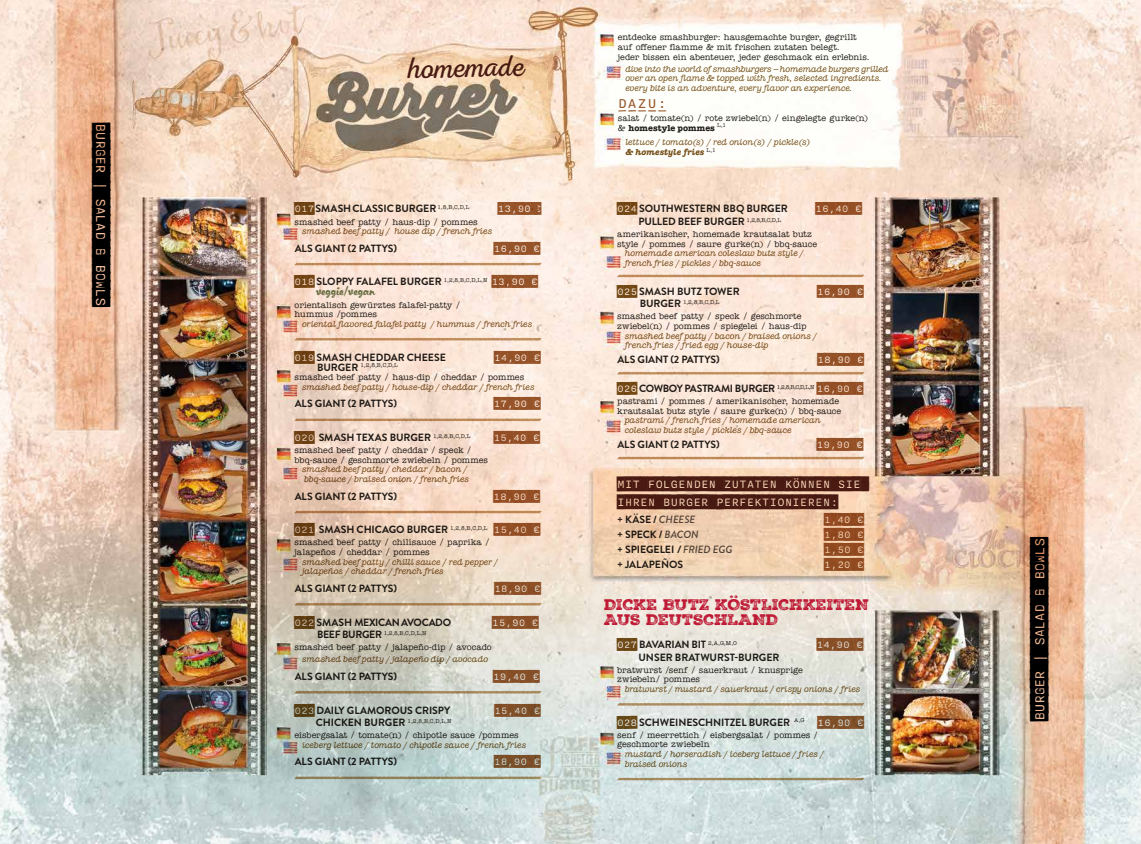
<style>
.page{position:relative;width:1141px;height:844px;background:#fff}
.page>*{position:absolute;margin:0;border:0;box-sizing:border-box;transform-origin:0 0}
.t1{font:29.75px "Nexa Rust Script L 0";color:#4b201a}
.t2{font:16.19px "Nitti Typewriter Cameo";color:#000}
.t3{font:15.75px "Nitti Typewriter Underlined";color:#97592d}
.t4{font:14.88px/14.9px "Nexa Rust Slab W00 Black 03";letter-spacing:-.02em;color:#be1733}
.t5{font:13.12px/17.5px "Nitti Typewriter Cameo";letter-spacing:-.02em;color:#4b201a}
.t6{font:11.38px "Nitti Typewriter Cameo";letter-spacing:-.02em;color:#97592d}
.t7{font:11.38px "Kapelka New";letter-spacing:-.01em;color:#6b7b4e}
.t8{font:700 10.5px "Brandon Grotesque";letter-spacing:-.005em;color:#221f1b}
.t9{font:700 10.5px "Brandon Grotesque";letter-spacing:-.025em;color:#221f1b}
.t10{font:700 10.5px "Brandon Grotesque";letter-spacing:-.03em;color:#221f1b}
.t11{font:500 8.75px/9.6px "American Typewriter ITC Pro";color:#221f1b}
.t12{font:8.75px/9.6px "American Typewriter ITC Pro Med It";letter-spacing:-.005em;color:#744e17}
.t13{font:italic 700 8.75px "American Typewriter ITC Pro";letter-spacing:.005em;color:#744e17}
.t14{font:500 5.6px "American Typewriter ITC Pro";color:#221f1b}
.s1{font-family:"Nitti Typewriter Cameo";font-weight:400;font-size:11.38px;color:#744e17}
.s2{font-family:"Nitti Typewriter Cameo";font-weight:400;font-size:11.38px;color:#97592d}
.s3{font-family:"Brandon Grotesque";font-weight:700;font-size:10.5px}
.s4{font-weight:700}
.s5{font-weight:500;font-style:italic;color:#554f4b}
.s6{font-style:italic}
</style>
<div class="page">
<img style="left:0;top:0;width:1141px;height:843px">
<svg style="left:294px;top:262px;width:248px;height:4px"></svg>
<svg style="left:294px;top:337px;width:248px;height:4px"></svg>
<svg style="left:294px;top:418px;width:248px;height:3px"></svg>
<svg style="left:294px;top:510px;width:248px;height:3px"></svg>
<svg style="left:294px;top:602px;width:248px;height:4px"></svg>
<svg style="left:294px;top:775px;width:248px;height:4px"></svg>
<svg style="left:294px;top:690px;width:248px;height:4px"></svg>
<svg style="left:617px;top:274px;width:248px;height:4px"></svg>
<svg style="left:617px;top:371px;width:248px;height:4px"></svg>
<svg style="left:617px;top:456px;width:248px;height:4px"></svg>
<svg style="left:617px;top:702px;width:248px;height:4px"></svg>
<svg style="left:617px;top:777px;width:248px;height:3px"></svg>
<h2 class="t2" style="left:112px;top:123px;width:186px;rotate:90deg">BURGER | SALAD &amp; BOWLS</h2>
<h1 class="t1" style="left:409px;top:52px;width:116px;rotate:-1deg">homemade</h1>
<p class="t8" style="left:295px;top:201px;width:176px"><span class="s1">017</span> SMASH CLASSIC BURGER <sup>1,8,B,C,D,L</sup></p>
<h3 class="t6" style="left:498px;top:201px;width:45px">13,90 €</h3>
<p class="t11" style="left:295px;top:217px;width:185px">smashed beef patty / haus-dip / pommes</p>
<p class="t12" style="left:302px;top:226px;width:192px">smashed beef patty / house dip / french fries</p>
<p class="t8" style="left:295px;top:241px;width:104px">ALS GIANT (2 PATTYS)</p>
<h3 class="t6" style="left:494px;top:240px;width:48px">16,90 €</h3>
<p class="t8" style="left:295px;top:274px;width:245px"><span class="s1">018</span> SLOPPY FALAFEL BURGER <sup>1,2,8,B,C,D,L,N</sup> <span class="s2">13,90 €</span></p>
<h3 class="t7" style="left:316px;top:284px;width:61px">veggie/vegan</h3>
<p class="t11" style="left:295px;top:300px;width:167px">orientalisch gewürztes falafel-patty / hummus /pommes</p>
<p class="t12" style="left:302px;top:319px;width:232px">oriental flavored falafel patty / hummus / french fries</p>
<p class="t8" style="left:295px;top:349px;width:153px"><span class="s1">019</span> SMASH CHEDDAR CHEESE</p>
<h3 class="t6" style="left:494px;top:349px;width:48px">14,90 €</h3>
<p class="t14" style="left:317px;top:362px;width:82px"><span class="s3">BURGER</span> 1,2,8,B,C,D,L</p>
<p class="t11" style="left:295px;top:372px;width:231px">smashed beef patty / haus-dip / cheddar / pommes</p>
<p class="t12" style="left:302px;top:382px;width:234px">smashed beef patty / house-dip / cheddar / french fries</p>
<p class="t8" style="left:295px;top:396px;width:104px">ALS GIANT (2 PATTYS)</p>
<h3 class="t6" style="left:494px;top:396px;width:48px">17,90 €</h3>
<p class="t8" style="left:295px;top:430px;width:177px"><span class="s1">020</span> SMASH TEXAS BURGER <sup>1,2,8,B,C,D,L</sup></p>
<h3 class="t6" style="left:494px;top:430px;width:48px">15,40 €</h3>
<p class="t11" style="left:295px;top:445px;width:195px">smashed beef patty / cheddar / speck / bbq-sauce / geschmorte zwiebeln / pommes</p>
<p class="t12" style="left:302px;top:464px;width:169px">smashed beef patty / cheddar / bacon / bbq-sauce / braised onion / french fries</p>
<p class="t8" style="left:295px;top:488px;width:104px">ALS GIANT (2 PATTYS)</p>
<h3 class="t6" style="left:494px;top:488px;width:48px">18,90 €</h3>
<p class="t8" style="left:295px;top:522px;width:247px"><span class="s1">021</span> SMASH CHICAGO BURGER <sup>1,2,8,B,C,D,L</sup> <span class="s2">15,40 €</span></p>
<p class="t11" style="left:295px;top:537px;width:196px">smashed beef patty / chilisauce / paprika / jalapeños / cheddar / pommes</p>
<p class="t12" style="left:302px;top:557px;width:198px">smashed beef patty / chilli sauce / red pepper / jalapeños / cheddar / french fries</p>
<p class="t8" style="left:295px;top:580px;width:104px">ALS GIANT (2 PATTYS)</p>
<h3 class="t6" style="left:494px;top:580px;width:48px">18,90 €</h3>
<p class="t10" style="left:295px;top:614px;width:158px"><span class="s1">022</span> SMASH MEXICAN AVOCADO</p>
<h3 class="t6" style="left:492px;top:614px;width:48px">15,90 €</h3>
<p class="t14" style="left:317px;top:629px;width:111px"><span class="s3">BEEF BURGER</span> 1,2,8,B,C,D,L,N</p>
<p class="t11" style="left:295px;top:642px;width:199px">smashed beef patty / jalapeño-dip / avocado</p>
<p class="t12" style="left:302px;top:654px;width:188px">smashed beef patty / jalapeño dip / avocado</p>
<p class="t8" style="left:295px;top:668px;width:104px">ALS GIANT (2 PATTYS)</p>
<h3 class="t6" style="left:493px;top:668px;width:48px">19,40 €</h3>
<p class="t8" style="left:295px;top:702px;width:157px"><span class="s1">023</span> DAILY GLAMOROUS CRISPY</p>
<h3 class="t6" style="left:494px;top:702px;width:48px">15,40 €</h3>
<p class="t14" style="left:316px;top:717px;width:137px"><span class="s3">CHICKEN BURGER</span> 1,2,8,B,C,D,L,N</p>
<p class="t11" style="left:295px;top:730px;width:225px">eisbergsalat / tomate(n) / chipotle sauce /pommes</p>
<p class="t12" style="left:302px;top:740px;width:226px">iceberg lettuce / tomato / chipotle sauce / french fries</p>
<p class="t8" style="left:295px;top:754px;width:104px">ALS GIANT (2 PATTYS)</p>
<h3 class="t6" style="left:494px;top:754px;width:48px">18,90 €</h3>
<p class="t11" style="left:618px;top:32px;width:253px">entdecke smashburger: hausgemachte burger, gegrillt auf offener flamme &amp; mit frischen zutaten belegt.<br>jeder bissen ein abenteuer, jeder geschmack ein erlebnis.</p>
<p class="t12" style="left:625px;top:64px;width:265px">dive into the world of smashburgers – homemade burgers grilled over an open flame &amp; topped with fresh, selected ingredients. every bite is an adventure, every flavor an experience.</p>
<h3 class="t3" style="left:618px;top:93px;width:50px">DAZU:</h3>
<p class="t11" style="left:618px;top:112px;width:252px;line-height:10.1px">salat / tomate(n) / rote zwiebel(n) / eingelegte gurke(n) &amp; <span class="s4">homestyle pommes</span> <sup>L,1</sup></p>
<p class="t12" style="left:625px;top:137px;width:187px">lettuce / tomato(s) / red onion(s) / pickle(s)</p>
<p class="t13" style="left:625px;top:147px;width:92px">&amp; homestyle fries <sup>L,1</sup></p>
<p class="t8" style="left:617px;top:201px;width:172px"><span class="s1">024</span> SOUTHWESTERN BBQ BURGER</p>
<h3 class="t6" style="left:816px;top:201px;width:48px">16,40 €</h3>
<p class="t8" style="left:638px;top:214px;width:144px">PULLED BEEF BURGER <sup>1,2,8,B,C,D,L</sup></p>
<p class="t11" style="left:617px;top:229px;width:201px">amerikanischer, homemade krautsalat butz style / pommes / saure gurke(n) / bbq-sauce</p>
<p class="t12" style="left:625px;top:248px;width:181px">homemade american coleslaw butz style / french fries / pickles / bbq-sauce</p>
<p class="t8" style="left:617px;top:284px;width:124px"><span class="s1">025</span> SMASH BUTZ TOWER</p>
<h3 class="t6" style="left:817px;top:283px;width:48px">16,90 €</h3>
<p class="t14" style="left:640px;top:298px;width:81px"><span class="s3">BURGER</span> 1,2,8,B,C,D,L</p>
<p class="t11" style="left:617px;top:311px;width:191px">smashed beef patty / speck / geschmorte zwiebel(n) / pommes / spiegelei / haus-dip</p>
<p class="t12" style="left:625px;top:331px;width:194px">smashed beef patty / bacon / braised onions / french fries / fried egg / house-dip</p>
<p class="t8" style="left:617px;top:352px;width:104px">ALS GIANT (2 PATTYS)</p>
<h3 class="t6" style="left:818px;top:352px;width:48px">18,90 €</h3>
<p class="t9" style="left:617px;top:381px;width:248px"><span class="s1">026</span> COWBOY PASTRAMI BURGER <sup>1,2,8,B,C,D,L,N</sup> <span class="s2">16,90 €</span></p>
<p class="t11" style="left:617px;top:396px;width:225px">pastrami / pommes / amerikanischer, homemade krautsalat butz style / saure gurke(n) / bbq-sauce</p>
<p class="t12" style="left:625px;top:415px;width:197px">pastrami / french fries / homemade american coleslaw butz style / pickles / bbq-sauce</p>
<p class="t8" style="left:617px;top:437px;width:104px">ALS GIANT (2 PATTYS)</p>
<h3 class="t6" style="left:817px;top:437px;width:48px">19,90 €</h3>
<h3 class="t5" style="left:617px;top:475px;width:245px">MIT FOLGENDEN ZUTATEN KÖNNEN SIE<br>IHREN BURGER PERFEKTIONIEREN:</h3>
<p class="t8" style="left:617px;top:512px;width:80px">+ KÄSE / <span class="s5">CHEESE</span></p>
<h3 class="t6" style="left:824px;top:512px;width:41px">1,40 €</h3>
<p class="t8" style="left:617px;top:527px;width:83px">+ SPECK / <span class="s5">BACON</span></p>
<h3 class="t6" style="left:824px;top:527px;width:41px">1,80 €</h3>
<p class="t8" style="left:617px;top:542px;width:117px">+ SPIEGELEI <span class="s6">/</span> <span class="s5">FRIED EGG</span></p>
<h3 class="t6" style="left:824px;top:542px;width:41px">1,50 €</h3>
<p class="t8" style="left:617px;top:557px;width:67px">+ JALAPEÑOS</p>
<h3 class="t6" style="left:824px;top:557px;width:41px">1,20 €</h3>
<h3 class="t4" style="left:604px;top:597px;width:267px">DICKE BUTZ KÖSTLICHKEITEN<br>AUS DEUTSCHLAND</h3>
<p class="t8" style="left:617px;top:637px;width:121px"><span class="s1">027</span> BAVARIAN BIT <sup>2,A,G,M,O</sup></p>
<h3 class="t6" style="left:817px;top:636px;width:48px">14,90 €</h3>
<p class="t8" style="left:638px;top:649px;width:143px">UNSER BRATWURST-BURGER</p>
<p class="t11" style="left:617px;top:664px;width:187px">bratwurst /senf / sauerkraut / knusprige zwiebeln/ pommes</p>
<p class="t12" style="left:625px;top:684px;width:237px">bratwurst / mustard / sauerkraut / crispy onions / fries</p>
<p class="t8" style="left:617px;top:714px;width:248px"><span class="s1">028</span> SCHWEINESCHNITZEL BURGER <sup>A,G</sup> <span class="s2">16,90 €</span></p>
<p class="t11" style="left:617px;top:729px;width:202px">senf / meerrettich / eisbergsalat / pommes / geschmorte zwiebeln</p>
<p class="t12" style="left:625px;top:749px;width:201px">mustard / horseradish / iceberg lettuce / fries / braised onions</p>
<h2 class="t2" style="left:1029px;top:720px;width:186px;rotate:-90deg">BURGER | SALAD &amp; BOWLS</h2>
</div>
